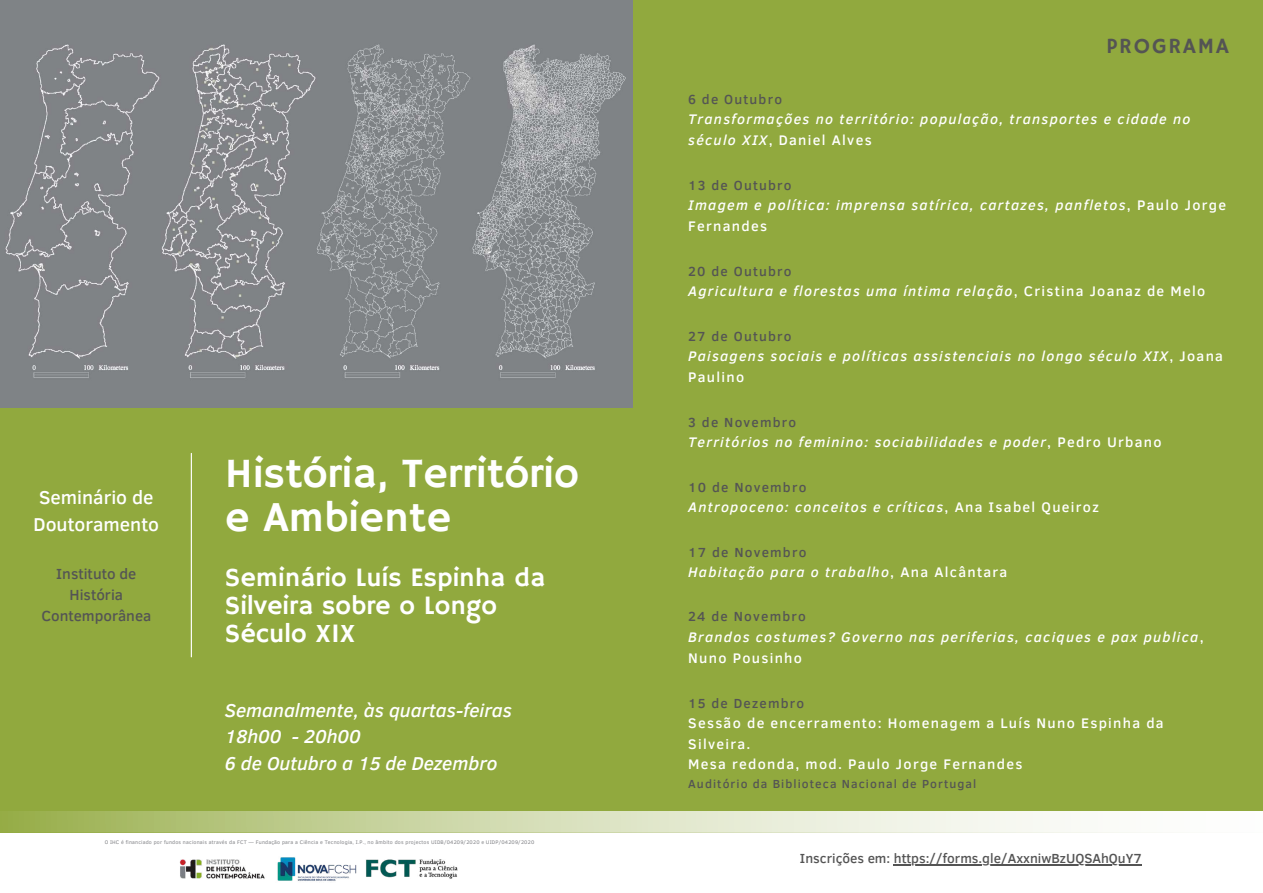
<style>
.page{position:relative;width:1263px;height:893px;background:#fff}
.page>*{position:absolute;margin:0;border:0;box-sizing:border-box;transform-origin:0 0}
.t1{font:42.45px/44.5px "Hammersmith One";color:#fff}
.t2{font:26.55px/27.8px "Hammersmith One";color:#fff}
.t3{font:21.75px "Hammersmith One";letter-spacing:.09em;color:#545454}
.t4{font:italic 500 19.12px/26.6px "Clear Sans";color:#fff}
.t5{font:500 19.12px/26.5px "Clear Sans";color:#fff}
.t6{font:500 15px/20.9px "Clear Sans";color:#545454;text-align:center}
.t7{font:italic 500 14.25px/20.9px "Clear Sans";letter-spacing:.09em;color:#fff}
.t8{font:500 14.25px/20.9px "Clear Sans";letter-spacing:.09em;color:#fff}
.t9{font:500 13.5px "Clear Sans";letter-spacing:.09em;color:#545454}
.t10{font:500 13.5px "Clear Sans";color:#545454}
.t11{font:500 12px "Clear Sans";letter-spacing:.09em;color:#545454}
.t12{font:5.32px "Clear Sans";letter-spacing:.035em;color:#828387}
.s1{font-style:normal}
</style>
<div class="page">
<img style="left:0;top:0;width:633px;height:408px">
<svg style="left:0;top:811px;width:1156px;height:22px;background:#d3dcb3"></svg>
<div style="left:0;top:408px;width:657px;height:403px;background:#91a93e"></div>
<hr style="left:191px;top:453px;width:1px;height:204px;background:#fff">
<img style="left:179px;top:857px;width:279px;height:24px">
<div style="left:633px;top:0;width:630px;height:811px;background:#91a93e"></div>
<hr style="left:894px;top:864px;width:248px;height:1px;background:#545454">
<h3 class="t5" style="left:34px;top:483px;width:127px">Seminário de<br>Doutoramento</h3>
<p class="t6" style="left:41px;top:562px;width:111px">Instituto de<br>História<br>Contemporânea</p>
<h1 class="t1" style="left:225px;top:452px;width:355px">História, Território e Ambiente</h1>
<h2 class="t2" style="left:225px;top:565px;width:322px">Seminário Luís Espinha da<br>Silveira sobre o Longo<br>Século XIX</h2>
<h3 class="t4" style="left:225px;top:696px;width:288px">Semanalmente, às quartas-feiras<br>18h00 - 20h00<br>6 de Outubro a 15 de Dezembro</h3>
<p class="t12" style="left:105px;top:838px;width:431px">O IHC é financiado por fundos nacionais através da FCT — Fundação para a Ciência e Tecnologia, I.P., no âmbito dos projectos UIDB/04209/2020 e UIDP/04209/2020</p>
<h3 class="t3" style="left:1106px;top:33px;width:124px">PROGRAMA</h3>
<p class="t9" style="left:688px;top:89px;width:95px">6 de Outubro</p>
<p class="t7" style="left:688px;top:108px;width:504px">Transformações no território: população, transportes e cidade no século XIX<span class="s1">, Daniel Alves</span></p>
<p class="t9" style="left:688px;top:175px;width:105px">13 de Outubro</p>
<p class="t7" style="left:688px;top:194px;width:539px">Imagem e política: imprensa satírica, cartazes, panfletos<span class="s1">, Paulo Jorge<br>Fernandes</span></p>
<p class="t9" style="left:688px;top:261px;width:105px">20 de Outubro</p>
<p class="t7" style="left:688px;top:280px;width:519px">Agricultura e florestas uma íntima relação<span class="s1">, Cristina Joanaz de Melo</span></p>
<p class="t9" style="left:688px;top:326px;width:105px">27 de Outubro</p>
<p class="t7" style="left:688px;top:345px;width:536px">Paisagens sociais e políticas assistenciais no longo século XIX<span class="s1">, Joana<br>Paulino</span></p>
<p class="t9" style="left:688px;top:412px;width:110px">3 de Novembro</p>
<p class="t7" style="left:688px;top:431px;width:475px">Territórios no feminino: sociabilidades e poder<span class="s1">, Pedro Urbano</span></p>
<p class="t9" style="left:688px;top:477px;width:120px">10 de Novembro</p>
<p class="t7" style="left:688px;top:496px;width:412px">Antropoceno: conceitos e críticas<span class="s1">, Ana Isabel Queiroz</span></p>
<p class="t9" style="left:688px;top:542px;width:120px">17 de Novembro</p>
<p class="t7" style="left:688px;top:561px;width:321px">Habitação para o trabalho<span class="s1">, Ana Alcântara</span></p>
<p class="t9" style="left:688px;top:607px;width:119px">24 de Novembro</p>
<p class="t7" style="left:688px;top:625px;width:517px">Brandos costumes? Governo nas periferias, caciques e pax publica<span class="s1">,<br>Nuno Pousinho</span></p>
<p class="t9" style="left:688px;top:693px;width:118px">15 de Dezembro</p>
<p class="t8" style="left:688px;top:711px;width:477px">Sessão de encerramento: Homenagem a Luís Nuno Espinha da<br>Silveira.<br>Mesa redonda, mod. Paulo Jorge Fernandes</p>
<p class="t11" style="left:688px;top:775px;width:290px">Auditório da Biblioteca Nacional de Portugal</p>
<p class="t10" style="left:800px;top:849px;width:343px">Inscrições em: https://forms.gle/AxxniwBzUQSAhQuY7</p>
</div>
